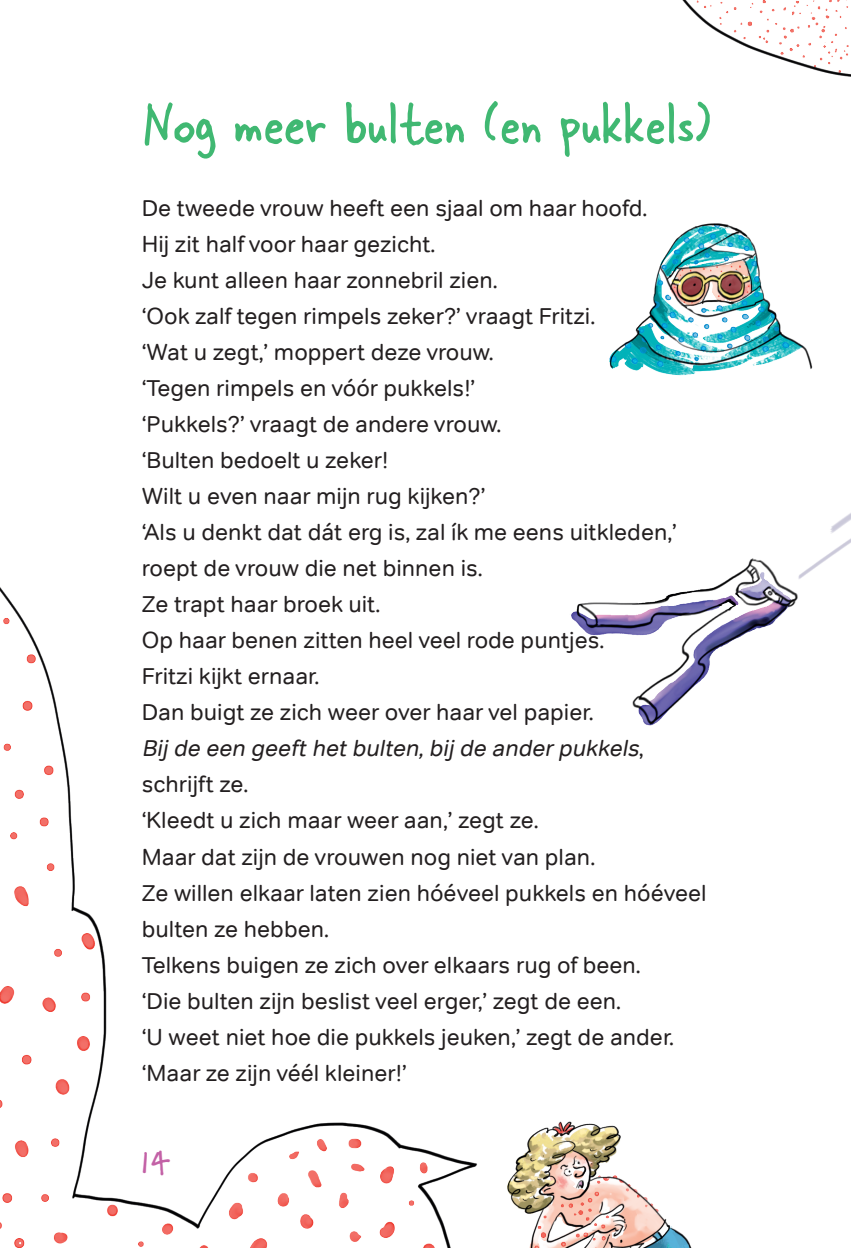
<style>
.page{position:relative;width:851px;height:1248px;background:#fff}
.page>*{position:absolute;margin:0;border:0;box-sizing:border-box;transform-origin:0 0}
.t1{font:64px "Skippy Sharp";letter-spacing:.01em;color:#40b872}
.t2{font:34px "Skippy Sharp";color:#c361a6}
.t3{font:23px/36px "Tondo";color:#231f20}
.s1{font-style:italic}
</style>
<div class="page">
<img style="left:0;top:0;width:850px;height:1247px">
<h1 class="t1" style="left:142px;top:78px;width:571px">Nog meer bulten (en pukkels)</h1>
<p class="t3" style="left:142px;top:190px;width:566px">De tweede vrouw heeft een sjaal om haar hoofd.<br>Hij zit half voor haar gezicht.<br>Je kunt alleen haar zonnebril zien.<br>‘Ook zalf tegen rimpels zeker?’ vraagt Fritzi.<br>‘Wat u zegt,’ moppert deze vrouw.<br>‘Tegen rimpels en vóór pukkels!’<br>‘Pukkels?’ vraagt de andere vrouw.<br>‘Bulten bedoelt u zeker!<br>Wilt u even naar mijn rug kijken?’<br>‘Als u denkt dat dát erg is, zal ík me eens uitkleden,’ roept de vrouw die net binnen is.<br>Ze trapt haar broek uit.<br>Op haar benen zitten heel veel rode puntjes.<br>Fritzi kijkt ernaar.<br>Dan buigt ze zich weer over haar vel papier.<br><span class="s1">Bij de een geefthetbulten,bij de anderpukkels</span>, schrijft ze.<br>‘Kleedt u zich maar weer aan,’ zegt ze.<br>Maar dat zijn de vrouwen nog niet van plan.<br>Ze willen elkaar laten zien hóéveel pukkels en hóéveel bulten ze hebben.<br>Telkens buigen ze zich over elkaars rug of been.<br>‘Die bulten zijn beslist veel erger,’ zegt de een.<br>‘U weet niet hoe die pukkels jeuken,’ zegt de ander. ‘Maar ze zijn véél kleiner!’</p>
<h2 class="t2" style="left:142px;top:1138px;width:29px">14</h2>
</div>
